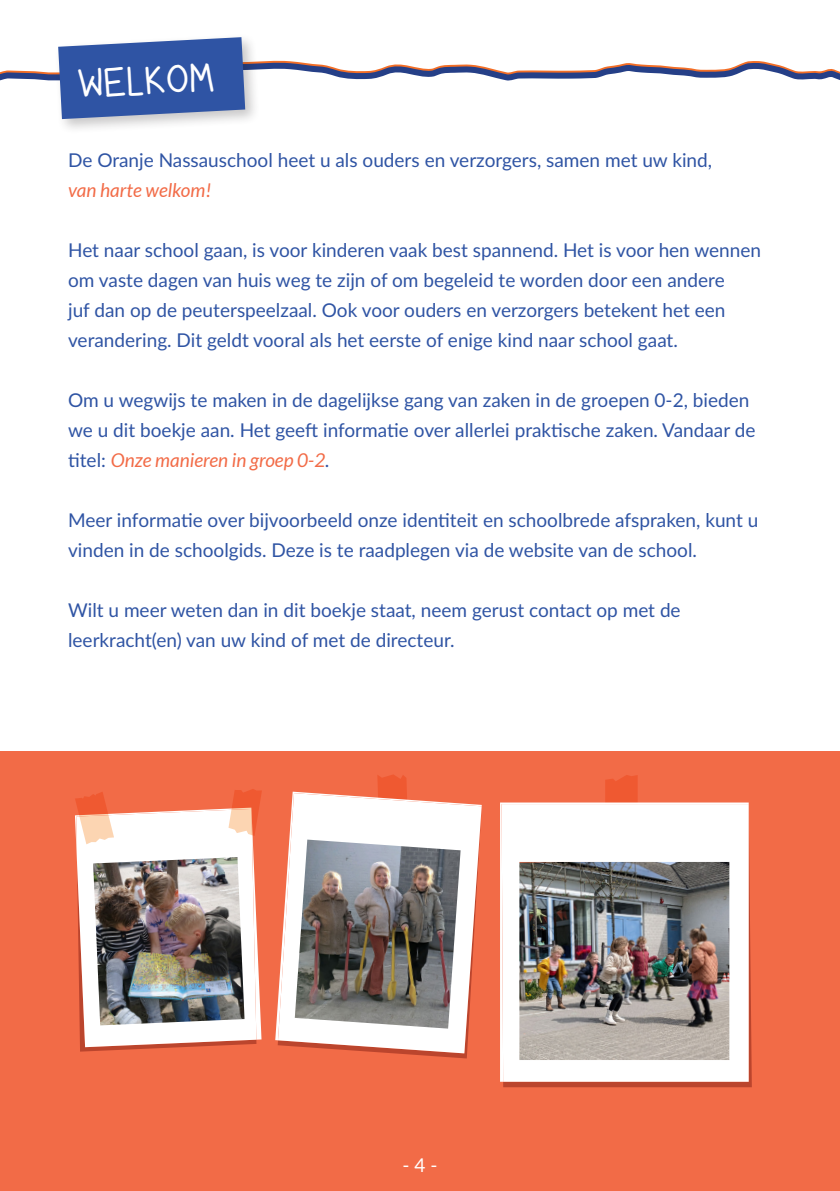
<style>
.page{position:relative;width:840px;height:1191px;background:#fff}
.page>*{position:absolute;margin:0;border:0;box-sizing:border-box;transform-origin:0 0}
.t1{font:500 36px "Love Custom";color:#fff}
.t2{font:19px/30px "Lato";color:#2f54a4}
.t3{font:19px "Lato";color:#fff}
.s1{font-style:italic;color:#f26b47}
.s2{font-style:italic}
</style>
<div class="page">
<div style="left:0;top:751px;width:839px;height:440px;background:#f26b47"></div>
<svg style="left:605px;top:775px;width:32px;height:27px"></svg>
<svg style="left:377px;top:774px;width:30px;height:17px"></svg>
<svg style="left:503px;top:804px;width:248px;height:283px;background:#ce6953"></svg>
<img style="left:501px;top:804px;width:247px;height:277px">
<svg style="left:277px;top:1040px;width:190px;height:18px"></svg>
<img style="left:278px;top:793px;width:203px;height:260px">
<img style="left:75px;top:789px;width:187px;height:262px">
<div style="left:53px;top:32px;width:207px;height:102px;background:#231f20;opacity:.25"></div>
<svg style="left:0;top:37px;width:839px;height:82px"></svg>
<p class="t1" style="left:76px;top:67px;width:139px;rotate:-3deg">WELKOM</p>
<p class="t2" style="left:68px;top:144px;width:645px">De Oranje Nassauschool heet u als ouders en verzorgers, samen met uw kind, <span class="s1">van harte welkom!</span></p>
<p class="t2" style="left:68px;top:234px;width:694px">Het naar school gaan, is voor kinderen vaak best spannend. Het is voor hen wennen om vaste dagen van huis weg te zijn of om begeleid te worden door een andere<br>juf dan op de peuterspeelzaal. Ook voor ouders en verzorgers betekent het een verandering. Dit geldt vooral als het eerste of enige kind naar school gaat.</p>
<p class="t2" style="left:68px;top:384px;width:688px">Om u wegwijs te maken in de dagelijkse gang van zaken in de groepen 0-2, bieden we u dit boekje aan. Het geeft informatie over allerlei praktische zaken. Vandaar de titel: <span class="s1">Onze manieren in groep 0-2</span><span class="s2">.</span></p>
<p class="t2" style="left:68px;top:504px;width:691px">Meer informatie over bijvoorbeeld onze identiteit en schoolbrede afspraken, kunt u vinden in de schoolgids. Deze is te raadplegen via de website van de school.</p>
<p class="t2" style="left:68px;top:594px;width:613px">Wilt u meer weten dan in dit boekje staat, neem gerust contact op met de leerkracht(en) van uw kind of met de directeur.</p>
<p class="t3" style="left:402px;top:1151px;width:36px">- 4 -</p>
</div>
